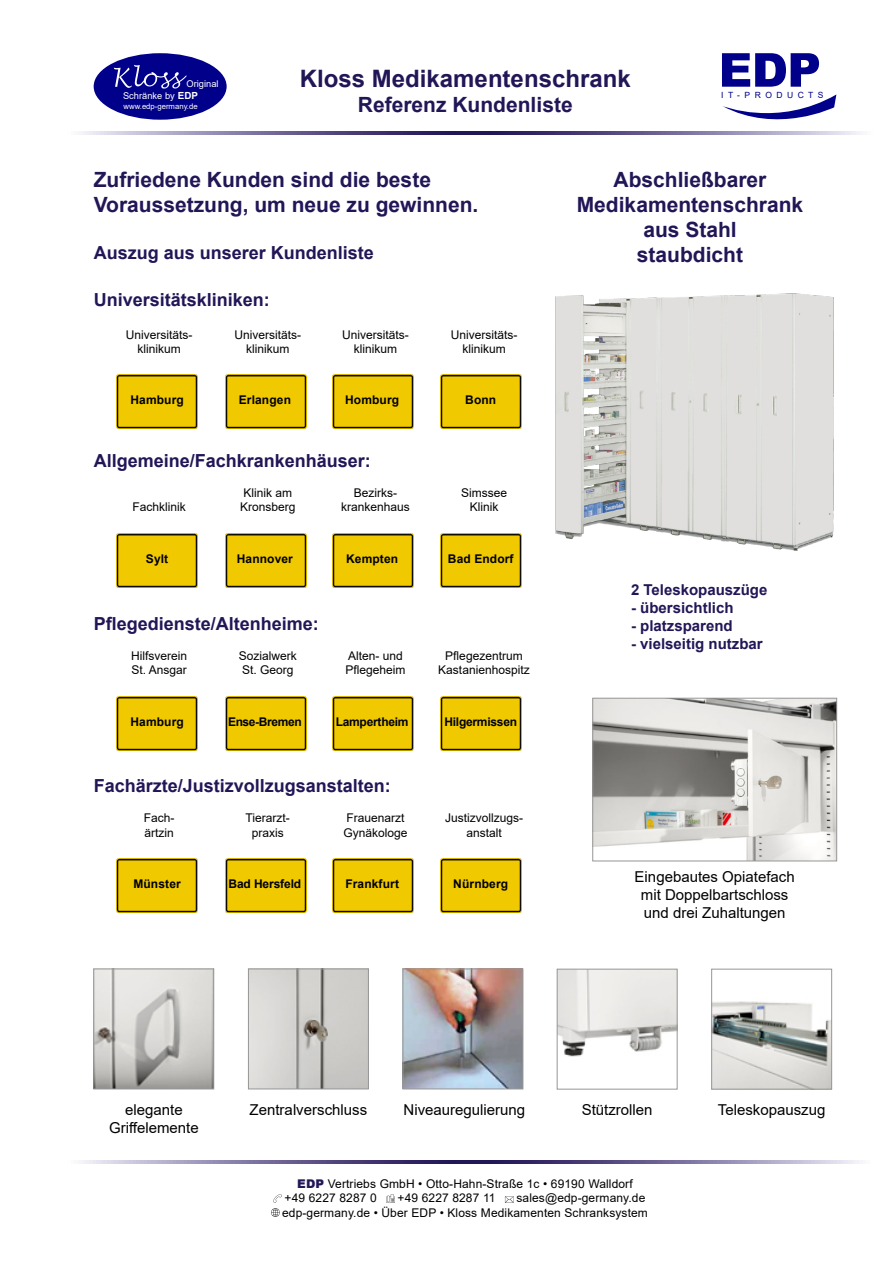
<style>
.page{position:relative;width:893px;height:1263px;background:#fff}
.page>*{position:absolute;margin:0;border:0;box-sizing:border-box;transform-origin:0 0}
.t1{font:700 24px "Arial";color:#221657}
.t2{font:700 21px/25.2px "Arial";color:#221657}
.t3{font:700 18px "Arial";color:#221657}
.t4{font:15px/18px "Arial";color:#000;text-align:center}
.t5{font:700 15px "Arial";color:#221657}
.t6{font:12px/14.4px "Arial";color:#000;text-align:center}
.t7{font:700 12px "Arial";letter-spacing:.01em;color:#000}
.t8{font:700 12px "Arial";letter-spacing:-.02em;color:#000}
.t9{font:700 12px "Arial";letter-spacing:-.03em;color:#000}
.t10{font:700 12px "Arial";letter-spacing:-.01em;color:#000}
.t11{font:9.3px/12.3px "Arial";letter-spacing:.005em;color:#fff}
.t12{font:8.55px "Arial";letter-spacing:.525em;color:#00008b}
.t13{font:7.8px "Arial";color:#fff}
.s1{font-weight:700;font-size:9.75px}
.s2{font-weight:900;color:#221657}
</style>
<div class="page">
<svg style="left:505px;top:1196px;width:9px;height:7px"></svg>
<svg style="left:386px;top:1194px;width:9px;height:9px"></svg>
<svg style="left:271px;top:1194px;width:11px;height:23px"></svg>
<svg style="left:82px;top:1160px;width:777px;height:3px;background:#786f9c"></svg>
<svg style="left:82px;top:132px;width:778px;height:3px;background:#786f9c"></svg>
<img style="left:555px;top:293px;width:279px;height:258px">
<img style="left:594px;top:700px;width:241px;height:159px">
<div style="left:592px;top:698px;width:245px;height:163px;border:1px solid #969696"></div>
<img style="left:405px;top:971px;width:116px;height:116px">
<div style="left:403px;top:969px;width:120px;height:120px;border:1px solid #969696"></div>
<img style="left:96px;top:971px;width:116px;height:116px">
<div style="left:94px;top:969px;width:120px;height:120px;border:1px solid #969696"></div>
<img style="left:250px;top:971px;width:117px;height:116px">
<div style="left:248px;top:969px;width:121px;height:120px;border:1px solid #969696"></div>
<img style="left:559px;top:971px;width:116px;height:86px">
<div style="left:557px;top:969px;width:120px;height:120px;border:1px solid #969696"></div>
<img style="left:713px;top:1001px;width:117px;height:86px">
<div style="left:711px;top:969px;width:121px;height:120px;border:1px solid #969696"></div>
<img style="left:117px;top:375px;width:81px;height:54px">
<img style="left:225px;top:375px;width:81px;height:54px">
<img style="left:332px;top:375px;width:81px;height:53px">
<img style="left:440px;top:375px;width:81px;height:53px">
<img style="left:117px;top:534px;width:81px;height:54px">
<img style="left:225px;top:534px;width:81px;height:54px">
<img style="left:332px;top:534px;width:81px;height:54px">
<img style="left:440px;top:534px;width:81px;height:54px">
<img style="left:117px;top:696px;width:81px;height:54px">
<img style="left:225px;top:696px;width:81px;height:54px">
<img style="left:332px;top:696px;width:81px;height:54px">
<img style="left:440px;top:696px;width:81px;height:54px">
<img style="left:117px;top:859px;width:81px;height:54px">
<img style="left:225px;top:859px;width:81px;height:54px">
<img style="left:332px;top:859px;width:81px;height:53px">
<img style="left:440px;top:859px;width:81px;height:53px">
<div style="left:94px;top:53px;width:133px;height:67px;background:#00008b;border-radius:50%"></div>
<svg style="left:114px;top:65px;width:73px;height:24px"></svg>
<svg style="left:723px;top:94px;width:113px;height:26px"></svg>
<svg style="left:722px;top:53px;width:97px;height:34px"></svg>
<p class="t11" style="left:123px;top:77px;width:97px;text-indent:63px">Original<br>Schränke by <span class="s1">EDP</span></p>
<p class="t13" style="left:124px;top:100px;width:76px">www.edp-germany.de</p>
<h1 class="t1" style="left:300px;top:62px;width:332px">Kloss Medikamentenschrank</h1>
<h2 class="t2" style="left:358px;top:92px;width:216px">Referenz Kundenliste</h2>
<p class="t12" style="left:721px;top:89px;width:104px">IT-PRODUCTS</p>
<h2 class="t2" style="left:94px;top:167px;width:386px">Zufriedene Kunden sind die beste<br>Voraussetzung, um neue zu gewinnen.</h2>
<h3 class="t3" style="left:94px;top:240px;width:282px">Auszug aus unserer Kundenliste</h3>
<h3 class="t3" style="left:94px;top:287px;width:178px">Universitätskliniken:</h3>
<p class="t6" style="left:126px;top:327px;width:68px">Universitäts&shy;klinikum</p>
<p class="t6" style="left:234px;top:327px;width:68px">Universitäts&shy;klinikum</p>
<p class="t6" style="left:342px;top:327px;width:68px">Universitäts&shy;klinikum</p>
<p class="t6" style="left:451px;top:327px;width:68px">Universitäts&shy;klinikum</p>
<p class="t7" style="left:130px;top:392px;width:55px">Hamburg</p>
<p class="t7" style="left:239px;top:392px;width:54px">Erlangen</p>
<p class="t7" style="left:345px;top:392px;width:56px">Homburg</p>
<p class="t7" style="left:465px;top:392px;width:33px">Bonn</p>
<h3 class="t3" style="left:94px;top:448px;width:279px">Allgemeine/Fachkrankenhäuser:</h3>
<p class="t6" style="left:132px;top:500px;width:55px">Fachklinik</p>
<p class="t6" style="left:240px;top:485px;width:57px;text-align:left">Klinik am<br>Kronsberg</p>
<p class="t6" style="left:341px;top:485px;width:70px">Bezirks&shy;krankenhaus</p>
<p class="t6" style="left:461px;top:485px;width:48px">Simssee<br>Klinik</p>
<p class="t7" style="left:146px;top:550px;width:24px">Sylt</p>
<p class="t7" style="left:237px;top:550px;width:58px">Hannover</p>
<p class="t7" style="left:346px;top:550px;width:54px">Kempten</p>
<p class="t7" style="left:448px;top:550px;width:67px">Bad Endorf</p>
<h3 class="t3" style="left:94px;top:611px;width:227px">Pflegedienste/Altenheime:</h3>
<p class="t6" style="left:131px;top:648px;width:58px;text-align:left">Hilfsverein<br>St. Ansgar</p>
<p class="t6" style="left:239px;top:648px;width:60px;text-align:left">Sozialwerk<br>St. Georg</p>
<p class="t6" style="left:345px;top:648px;width:62px;text-align:left">Alten- und<br>Pflegeheim</p>
<p class="t6" style="left:438px;top:648px;width:93px">Pflegezentrum<br>Kastanienhospitz</p>
<p class="t7" style="left:130px;top:713px;width:55px">Hamburg</p>
<p class="t9" style="left:228px;top:713px;width:75px">Ense-Bremen</p>
<p class="t8" style="left:336px;top:713px;width:74px">Lampertheim</p>
<p class="t8" style="left:444px;top:713px;width:74px">Hilgermissen</p>
<h3 class="t3" style="left:94px;top:773px;width:299px">Fachärzte/Justizvollzugsanstalten:</h3>
<p class="t6" style="left:144px;top:811px;width:32px;text-align:left">Fach&shy;ärtzin</p>
<p class="t6" style="left:246px;top:811px;width:46px">Tierarzt&shy;praxis</p>
<p class="t6" style="left:343px;top:811px;width:66px;text-align:left">Frauenarzt<br>Gynäkologe</p>
<p class="t6" style="left:445px;top:811px;width:80px">Justizvollzugs&shy;anstalt</p>
<p class="t7" style="left:133px;top:876px;width:49px">Münster</p>
<p class="t10" style="left:229px;top:876px;width:74px">Bad Hersfeld</p>
<p class="t7" style="left:345px;top:876px;width:55px">Frankfurt</p>
<p class="t7" style="left:453px;top:876px;width:56px">Nürnberg</p>
<h2 class="t2" style="left:577px;top:167px;width:228px;text-align:center">Abschließbarer<br>Medikamentenschrank aus Stahl<br>staubdicht</h2>
<p class="t5" style="left:631px;top:579px;width:138px">2 Teleskopauszüge</p>
<p class="t5" style="left:631px;top:597px;width:104px">- übersichtlich</p>
<p class="t5" style="left:631px;top:615px;width:103px">- platzsparend</p>
<p class="t5" style="left:631px;top:633px;width:133px">- vielseitig nutzbar</p>
<p class="t4" style="left:635px;top:868px;width:162px">Eingebautes Opiatefach mit Doppelbartschloss und drei Zuhaltungen</p>
<p class="t4" style="left:125px;top:1100px;width:59px">elegante</p>
<p class="t4" style="left:404px;top:1101px;width:123px">Niveauregulierung</p>
<p class="t4" style="left:582px;top:1100px;width:72px">Stützrollen</p>
<p class="t4" style="left:109px;top:1118px;width:91px">Griffelemente</p>
<p class="t4" style="left:250px;top:1100px;width:119px">Zentralverschluss</p>
<p class="t4" style="left:718px;top:1100px;width:109px">Teleskopauszug</p>
<p class="t6" style="left:285px;top:1176px;width:350px;text-align:left;text-indent:13px"><span class="s2">EDP</span> Vertriebs GmbH • Otto-Hahn-Straße 1c • 69190 Walldorf +49 6227 8287 0</p>
<p class="t6" style="left:282px;top:1191px;width:367px;text-align:right">sales@edp-germany.de<br>edp-germany.de • Über EDP • Kloss Medikamenten Schranksystem</p>
<p class="t6" style="left:398px;top:1191px;width:99px">+49 6227 8287 11</p>
</div>
